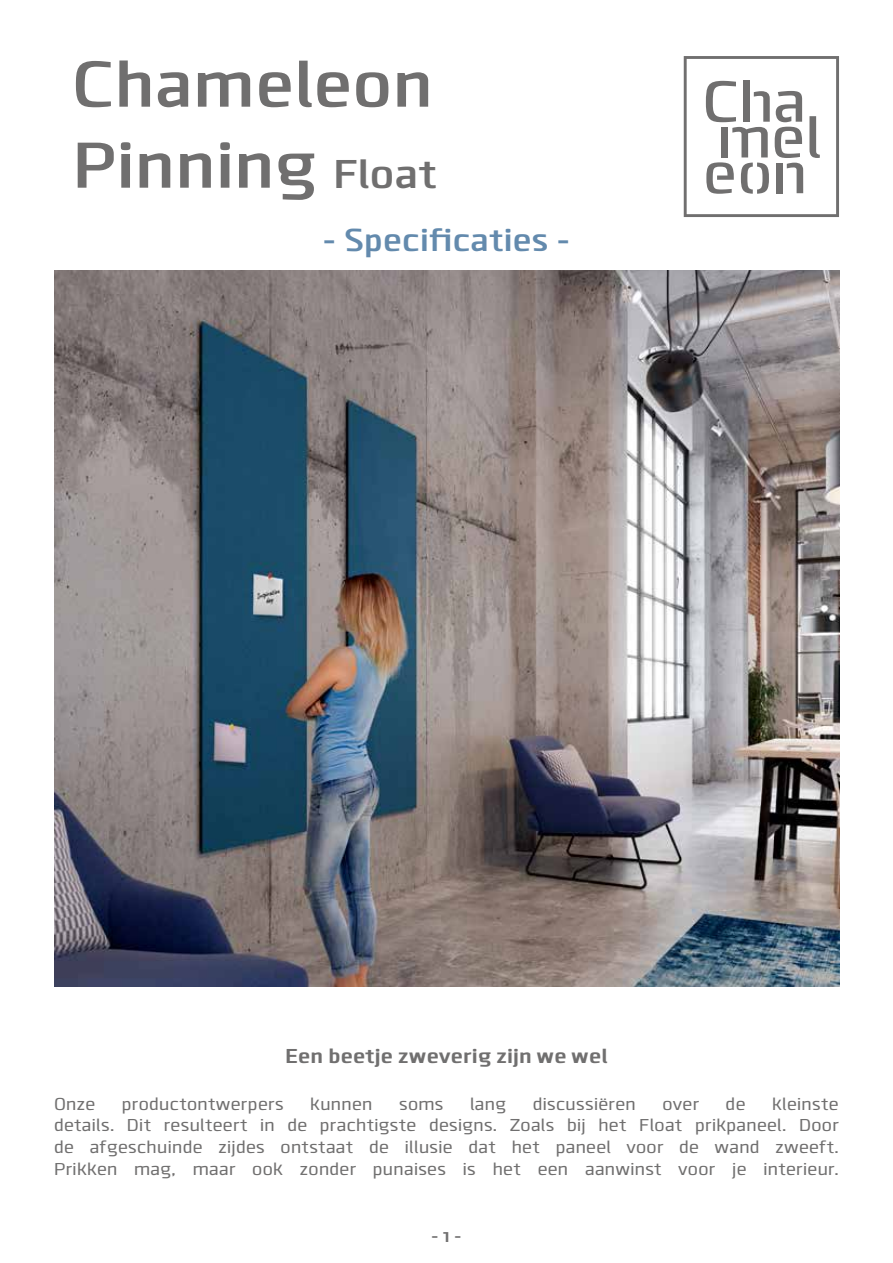
<style>
.page{position:relative;width:893px;height:1263px;background:#fff}
.page>*{position:absolute;margin:0;border:0;box-sizing:border-box;transform-origin:0 0}
.t1{font:700 67.5px/81px "Clio XS Semi";color:#706f6f}
.t2{font:700 33px "Clio XS Semi";color:#638aad}
.t3{font:700 21px "Clio XS Bold";color:#706f6f}
.t4{font:18px/21.6px "Clio XS Regular";color:#706f6f;text-align:justify}
.t5{font:700 18px "Clio XS Semi";color:#706f6f}
.s1{font-size:42px}
</style>
<div class="page">
<svg style="left:684px;top:56px;width:155px;height:161px"></svg>
<img style="left:54px;top:270px;width:785px;height:716px">
<h1 class="t1" style="left:72px;top:43px;width:367px">Chameleon<br>Pinning <span class="s1">Float</span></h1>
<h2 class="t2" style="left:323px;top:220px;width:249px">- Specificaties -</h2>
<p class="t3" style="left:285px;top:1043px;width:324px">Een beetje zweverig zijn we wel</p>
<p class="t4" style="left:54px;top:1093px;width:43px">Onze</p>
<p class="t4" style="left:122px;top:1093px;width:164px">productontwerpers</p>
<p class="t4" style="left:310px;top:1093px;width:64px">kunnen</p>
<p class="t4" style="left:399px;top:1093px;width:46px">soms</p>
<p class="t4" style="left:470px;top:1093px;width:38px">lang</p>
<p class="t4" style="left:533px;top:1093px;width:105px">discussiëren</p>
<p class="t4" style="left:662px;top:1093px;width:39px">over</p>
<p class="t4" style="left:726px;top:1093px;width:22px">de</p>
<p class="t4" style="left:54px;top:1093px;width:787px;text-indent:718px">kleinste details. Dit resulteert in de prachtigste designs. Zoals bij het Float prikpaneel. Door de afgeschuinde zijdes ontstaat de illusie dat het paneel voor de wand zweeft.<br>Prikken mag, maar ook zonder punaises is het een aanwinst voor je interieur.</p>
<p class="t5" style="left:431px;top:1225px;width:32px">- 1 -</p>
</div>
